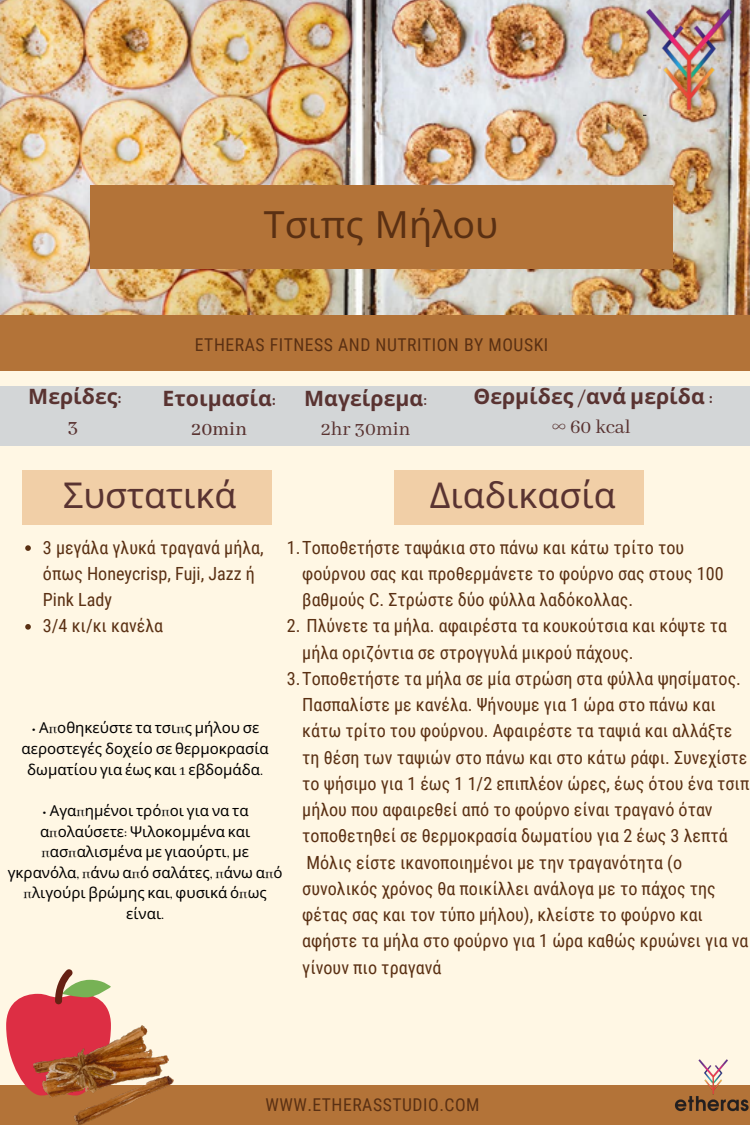
<style>
.page{position:relative;width:750px;height:1125px;background:#fff7e4}
.page>*{position:absolute;margin:0;border:0;box-sizing:border-box;transform-origin:0 0}
.t1{font:37.5px "Noto Sans";color:#5a3013}
.t2{font:35.62px "Noto Sans";color:#593331}
.t3{font:700 21.25px/29px "Noto Sans";color:#593331;text-align:center}
.t4{font:21.25px "Abhaya Libre";color:#593331}
.t5{font:500 21.25px "Abhaya Libre";color:#593331}
.t6{font:18.12px/26.2px "Roboto Condensed";color:#5a3013}
.t7{font:17.62px "Roboto Condensed";letter-spacing:.03em;color:#5a3013}
.t8{font:15px/20.6px "Noto Sans";color:#000;text-align:center}
.s1{font-family:"Abhaya Libre";font-weight:500}
.s2{font-family:"Abhaya Libre";font-weight:400}
.s3{font-family:"Abhaya Libre"}
</style>
<div class="page">
<div style="left:0;top:1085px;width:750px;height:40px;background:#b37338"></div>
<img style="left:0;top:0;width:750px;height:316px">
<div style="left:0;top:316px;width:750px;height:55px;background:#b37338"></div>
<div style="left:90px;top:185px;width:582px;height:83px;background:#b37338"></div>
<img style="left:644px;top:9px;width:92px;height:107px">
<div style="left:0;top:386px;width:750px;height:59px;background:#d3d6d7"></div>
<div style="left:22px;top:470px;width:250px;height:54px;background:#f1cfa7"></div>
<div style="left:394px;top:470px;width:250px;height:54px;background:#f1cfa7"></div>
<img style="left:674px;top:1060px;width:75px;height:51px">
<svg style="left:6px;top:969px;width:105px;height:124px"></svg>
<img style="left:34px;top:1025px;width:140px;height:100px">
<svg style="left:25px;top:545px;width:6px;height:6px"></svg>
<svg style="left:25px;top:624px;width:6px;height:6px"></svg>
<p class="t1" style="left:264px;top:198px;width:236px">Τσιπς Μήλου</p>
<p class="t3" style="left:28px;top:381px;width:95px">Μερίδες<span class="s1">:</span></p>
<p class="t5" style="left:68px;top:415px;width:12px">3</p>
<p class="t7" style="left:195px;top:335px;width:355px">ETHERAS FITNESS AND NUTRITION BY MOUSKI</p>
<p class="t3" style="left:163px;top:384px;width:115px">Ετοιμασία<span class="s1">:</span></p>
<p class="t5" style="left:192px;top:418px;width:57px">20min</p>
<p class="t3" style="left:304px;top:384px;width:125px">Μαγείρεμα<span class="s2">:<br>2hr 30min</span></p>
<p class="t3" style="left:473px;top:381px;width:241px">Θερμίδες <span class="s1">/</span>ανά μερίδα <span class="s1">:</span></p>
<p class="t4" style="left:552px;top:415px;width:81px">∞ 60 kcal</p>
<p class="t2" style="left:63px;top:470px;width:175px">Συστατικά</p>
<p class="t2" style="left:430px;top:470px;width:187px">Διαδικασία</p>
<p class="t6" style="left:43px;top:534px;width:222px">3 μεγάλα γλυκά τραγανά μήλα, όπως Honeycrisp, Fuji, Jazz ή<br>Pink Lady</p>
<p class="t6" style="left:43px;top:613px;width:122px">3/4 κι/κι κανέλα</p>
<p class="t6" style="left:302px;top:534px;width:423px;text-indent:-15px">1.Τοποθετήστε ταψάκια στο πάνω και κάτω τρίτο του φούρνου σας και προθερμάνετε το φούρνο σας στους 100 βαθμούς C. Στρώστε δύο φύλλα λαδόκολλας.</p>
<p class="t6" style="left:302px;top:613px;width:426px;text-indent:-15px">2. Πλύνετε τα μήλα. αφαιρέστα τα κουκούτσια και κόψτε τα μήλα οριζόντια σε στρογγυλά μικρού πάχους.</p>
<p class="t6" style="left:302px;top:666px;width:449px;text-indent:-15px">3.Τοποθετήστε τα μήλα σε μία στρώση στα φύλλα ψησίματος.<br>Πασπαλίστε με κανέλα. Ψήνουμε για 1 ώρα στο πάνω και κάτω τρίτο του φούρνου. Αφαιρέστε τα ταψιά και αλλάξτε τη θέση των ταψιών στο πάνω και στο κάτω ράφι. Συνεχίστε το ψήσιμο για 1 έως 1 1/2 επιπλέον ώρες, έως ότου ένα τσιπ μήλου που αφαιρεθεί από το φούρνο είναι τραγανό όταν τοποθετηθεί σε θερμοκρασία δωματίου για 2 έως 3 λεπτά Μόλις είστε ικανοποιημένοι με την τραγανότητα (ο συνολικός χρόνος θα ποικίλλει ανάλογα με το πάχος της φέτας σας και τον τύπο μήλου), κλείστε το φούρνο και αφήστε τα μήλα στο φούρνο για 1 ώρα καθώς κρυώνει για να γίνουν πιο τραγανά</p>
<p class="t8" style="left:22px;top:717px;width:249px"><span class="s3">•</span> Α<span class="s3">π</span>οθηκεύστε τα τσι<span class="s3">π</span>ς μήλου σε αεροστεγές δοχείο σε θερμοκρασία δωματίου για έως και <span class="s3">1</span> εβδομάδα<span class="s3">.</span></p>
<p class="t8" style="left:8px;top:800px;width:276px"><span class="s3">•</span> Αγα<span class="s3">π</span>ημένοι τρό<span class="s3">π</span>οι για να τα α<span class="s3">π</span>ολαύσετε<span class="s3">:</span> Ψιλοκομμένα και <span class="s3">π</span>ασ<span class="s3">π</span>αλισμένα με γιαούρτι<span class="s3">,</span> με γκρανόλα<span class="s3">, π</span>άνω α<span class="s3">π</span>ό σαλάτες<span class="s3">, π</span>άνω α<span class="s3">π</span>ό <span class="s3">π</span>λιγούρι βρώμης και<span class="s3">,</span> φυσικά ό<span class="s3">π</span>ως είναι<span class="s3">.</span></p>
<p class="t7" style="left:265px;top:1095px;width:216px">WWW.ETHERASSTUDIO.COM</p>
</div>
